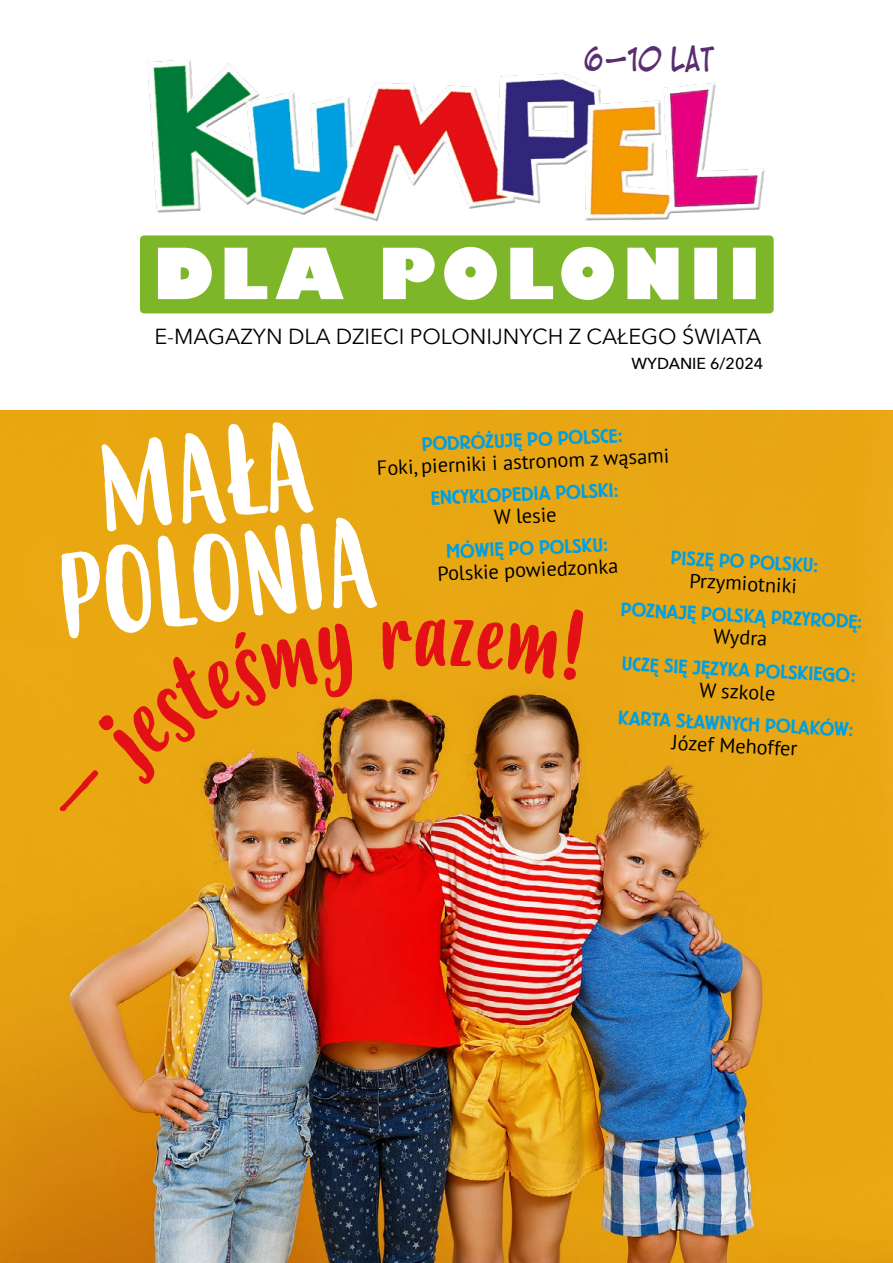
<style>
.page{position:relative;width:893px;height:1263px;background:#fff}
.page>*{position:absolute;margin:0;border:0;box-sizing:border-box;transform-origin:0 0}
.t1{font:118.35px/102.3px "Budidaya";color:#fff;text-align:center}
.t2{font:31.5px "Blambot Casual";color:#5a2e70}
.t3{font:21.75px "Avenir Next";color:#000}
.t4{font:600 20.4px "Berliner Grotesk DOT";color:#009fe3}
.t5{font:20.4px "PT Sans";color:#000}
.t6{font:500 15.9px "Avenir Next";color:#000}
</style>
<div class="page">
<img style="left:0;top:410px;width:893px;height:853px">
<img style="left:148px;top:59px;width:617px;height:163px">
<div style="left:140px;top:235px;width:634px;height:78px;background:#7db729;border-radius:4px"></div>
<svg style="left:158px;top:247px;width:598px;height:53px"></svg>
<svg style="left:58px;top:622px;width:300px;height:191px;background:#d89919"></svg>
<div style="left:381px;top:609px;width:203px;height:71px;background:#e8a614"></div>
<h2 class="t2" style="left:584px;top:40px;width:132px">6–10 LAT</h2>
<p class="t3" style="left:154px;top:318px;width:608px">E-MAGAZYN DLA DZIECI POLONIJNYCH Z CAŁEGO ŚWIATA</p>
<p class="t6" style="left:631px;top:350px;width:133px">WYDANIE 6/2024</p>
<h1 class="t1" style="left:42px;top:452px;width:317px;rotate:-7deg">MAŁA<br>POLONIA</h1>
<p class="t4" style="left:421px;top:434px;width:202px;rotate:-3deg">PODRÓŻUJĘ PO POLSCE:</p>
<p class="t5" style="left:376px;top:456px;width:294px;rotate:-3deg">Foki, pierniki i astronom z wąsami</p>
<p class="t4" style="left:430px;top:487px;width:189px;rotate:-3deg">ENCYKLOPEDIA POLSKI:</p>
<p class="t5" style="left:494px;top:504px;width:64px;rotate:-3deg">W lesie</p>
<p class="t4" style="left:446px;top:541px;width:163px;rotate:-3deg">MÓWIĘ PO POLSKU:</p>
<p class="t5" style="left:437px;top:561px;width:183px;rotate:-3deg">Polskie powiedzonka</p>
<p class="t4" style="left:671px;top:546px;width:149px;rotate:3deg">PISZĘ PO POLSKU:</p>
<p class="t5" style="left:690px;top:567px;width:109px;rotate:3deg">Przymiotniki</p>
<p class="t4" style="left:621px;top:598px;width:243px;rotate:3deg">POZNAJĘ POLSKĄ PRZYRODĘ:</p>
<p class="t5" style="left:714px;top:623px;width:55px;rotate:3deg">Wydra</p>
<p class="t4" style="left:622px;top:652px;width:235px;rotate:3deg">UCZĘ SIĘ JĘZYKA POLSKIEGO:</p>
<p class="t5" style="left:700px;top:676px;width:78px;rotate:3deg">W szkole</p>
<p class="t4" style="left:619px;top:706px;width:237px;rotate:3deg">KARTA SŁAWNYCH POLAKÓW:</p>
<p class="t5" style="left:673px;top:729px;width:127px;rotate:3deg">Józef Mehoffer</p>
</div>
